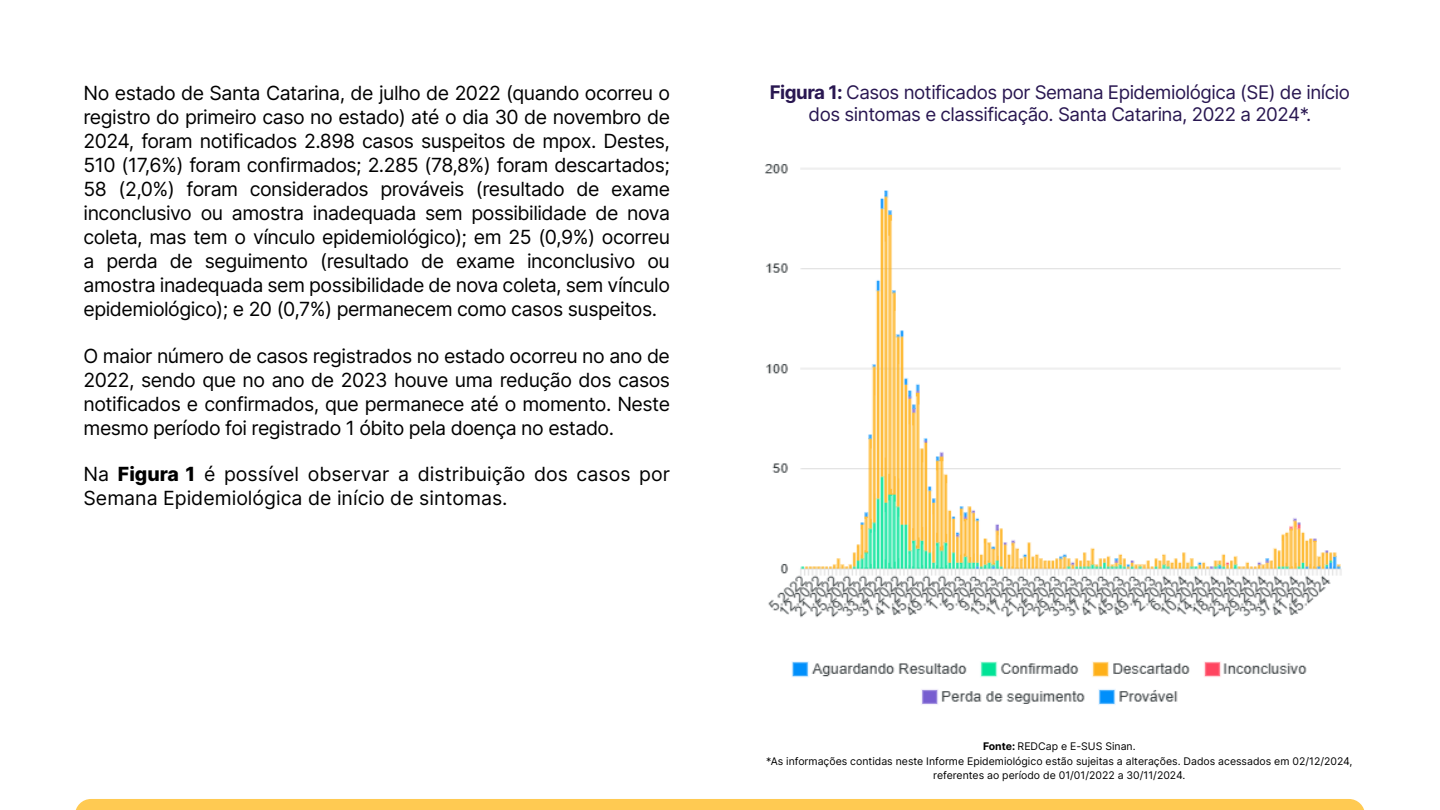
<style>
.page{position:relative;width:1440px;height:810px;background:#fff}
.page>*{position:absolute;margin:0;border:0;box-sizing:border-box;transform-origin:0 0}
.t1{font:19.5px/24px "Inter";letter-spacing:-.025em;color:#000;text-align:justify}
.t2{font:19.5px/24px "Inter";color:#000}
.t3{font:18.75px/21.8px "Inter";letter-spacing:-.025em;color:#291751;text-align:center}
.t4{font:10.5px/14.2px "Inter";color:#000;text-align:center}
.s1{font-weight:800}
.s2{font-weight:700}
</style>
<div class="page">
<div style="left:76px;top:799px;width:1288px;height:11px;background:#ffca52"></div>
<img style="left:765px;top:164px;width:577px;height:541px">
<p class="t1" style="left:84px;top:81px;width:588px">No estado de Santa Catarina, de julho de 2022 (quando ocorreu o registro do primeiro caso no estado) até o dia 30 de novembro de 2024, foram notificados 2.898 casos suspeitos de mpox. Destes, 510 (17,6%) foram confirmados; 2.285 (78,8%) foram descartados; 58 (2,0%) foram considerados prováveis (resultado de exame inconclusivo ou amostra inadequada sem possibilidade de nova coleta, mas tem o vínculo epidemiológico); em 25 (0,9%) ocorreu a perda de seguimento (resultado de exame inconclusivo ou amostra inadequada sem possibilidade de nova coleta, sem vínculo epidemiológico); e 20 (0,7%) permanecem como casos suspeitos.</p>
<p class="t1" style="left:84px;top:343px;width:588px">O maior número de casos registrados no estado ocorreu no ano de 2022, sendo que no ano de 2023 houve uma redução dos casos notificados e confirmados, que permanece até o momento. Neste mesmo período foi registrado 1 óbito pela doença no estado.</p>
<p class="t2" style="left:84px;top:462px;width:588px">Na <span class="s1">Figura 1</span> é possível observar a distribuição dos casos por<br>Semana Epidemiológica de início de sintomas.</p>
<p class="t3" style="left:770px;top:81px;width:582px"><span class="s2">Figura 1:</span> Casos notificados por Semana Epidemiológica (SE) de início dos sintomas e classificação. Santa Catarina, 2022 a 2024*.</p>
<p class="t4" style="left:766px;top:739px;width:588px"><span class="s2">Fonte:</span> REDCap e E-SUS Sinan.<br>*As informações contidas neste Informe Epidemiológico estão sujeitas a alterações. Dados acessados em 02/12/2024, referentes ao período de 01/01/2022 a 30/11/2024.</p>
</div>
